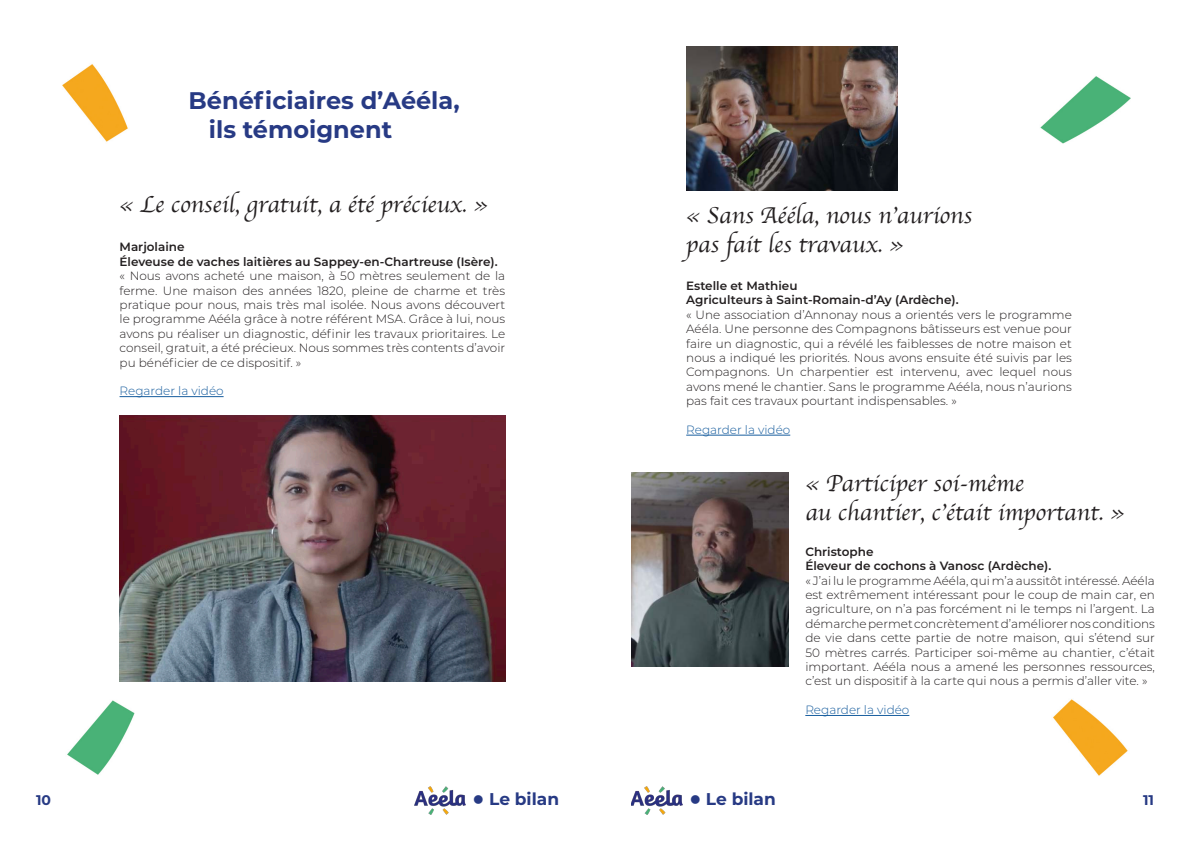
<style>
.page{position:relative;width:1191px;height:842px;background:#fff}
.page>*{position:absolute;margin:0;border:0;box-sizing:border-box;transform-origin:0 0}
.t1{font:24px/28.8px "Apple Chancery";color:#231f20}
.t2{font:700 24px "Montserrat";color:#273a84}
.t3{font:700 17px "Montserrat";color:#273a84}
.t4{font:700 14px "Montserrat";color:#273a84}
.t5{font:300 12px/14.4px "Montserrat";color:#231f20;text-align:justify}
.t6{font:600 12px "Montserrat";color:#231f20}
.t7{font:300 12px "Montserrat";color:#175d9e}
</style>
<div class="page">
<img style="left:120px;top:415px;width:385px;height:267px">
<img style="left:631px;top:472px;width:157px;height:195px">
<img style="left:686px;top:46px;width:212px;height:145px">
<img style="left:631px;top:786px;width:51px;height:28px">
<img style="left:415px;top:786px;width:50px;height:28px">
<img style="left:62px;top:64px;width:66px;height:78px">
<img style="left:1040px;top:76px;width:91px;height:68px">
<img style="left:67px;top:700px;width:68px;height:75px">
<img style="left:1053px;top:699px;width:75px;height:77px">
<hr style="left:120px;top:396px;width:104px;height:1px;background:#175d9e">
<hr style="left:805px;top:715px;width:104px;height:1px;background:#175d9e">
<hr style="left:686px;top:435px;width:104px;height:1px;background:#175d9e">
<p class="t2" style="left:189px;top:84px;width:272px">Bénéficiaires d’Aééla,</p>
<p class="t2" style="left:209px;top:112px;width:185px">ils témoignent</p>
<p class="t1" style="left:120px;top:190px;width:369px">« Le conseil, gratuit, a été précieux. »</p>
<p class="t6" style="left:120px;top:239px;width:67px">Marjolaine</p>
<p class="t6" style="left:120px;top:253px;width:379px">Éleveuse de vaches laitières au Sappey-en-Chartreuse (Isère).</p>
<p class="t5" style="left:120px;top:268px;width:387px">« Nous avons acheté une maison, à 50 mètres seulement de la ferme. Une maison des années 1820, pleine de charme et très pratique pour nous, mais très mal isolée. Nous avons découvert le programme Aééla grâce à notre référent MSA. Grâce à lui, nous avons pu réaliser un diagnostic, définir les travaux prioritaires. Le conseil, gratuit, a été précieux. Nous sommes très contents d’avoir pu bénéficier de ce dispositif. »</p>
<p class="t7" style="left:120px;top:383px;width:106px">Regarder la vidéo</p>
<p class="t1" style="left:686px;top:201px;width:287px">« Sans Aééla, nous n’aurions</p>
<p class="t1" style="left:686px;top:230px;width:218px">pas fait les travaux. »</p>
<p class="t6" style="left:686px;top:277px;width:113px">Estelle et Mathieu</p>
<p class="t6" style="left:686px;top:292px;width:274px">Agriculteurs à Saint-Romain-d’Ay (Ardèche).</p>
<p class="t5" style="left:686px;top:307px;width:387px">« Une association d’Annonay nous a orientés vers le programme Aééla. Une personne des Compagnons bâtisseurs est venue pour faire un diagnostic, qui a révélé les faiblesses de notre maison et nous a indiqué les priorités. Nous avons ensuite été suivis par les Compagnons. Un charpentier est intervenu, avec lequel nous avons mené le chantier. Sans le programme Aééla, nous n’aurions pas fait ces travaux pourtant indispensables. »</p>
<p class="t7" style="left:686px;top:421px;width:106px">Regarder la vidéo</p>
<p class="t1" style="left:805px;top:469px;width:320px">« Participer soi-même<br>au chantier, c’était important. »</p>
<p class="t6" style="left:805px;top:543px;width:70px">Christophe</p>
<p class="t6" style="left:805px;top:557px;width:247px">Éleveur de cochons à Vanosc (Ardèche).</p>
<p class="t5" style="left:805px;top:573px;width:351px">« J’ai lu le programme Aééla, qui m’a aussitôt intéressé. Aééla est extrêmement intéressant pour le coup de main car, en agriculture, on n’a pas forcément ni le temps ni l’argent. La démarche permet concrètement d’améliorer nos conditions de vie dans cette partie de notre maison, qui s’étend sur 50 mètres carrés. Participer soi-même au chantier, c’était important. Aééla nous a amené les personnes ressources, c’est un dispositif à la carte qui nous a permis d’aller vite. »</p>
<p class="t7" style="left:805px;top:702px;width:106px">Regarder la vidéo</p>
<p class="t4" style="left:36px;top:790px;width:16px">10</p>
<p class="t3" style="left:473px;top:787px;width:88px">● Le bilan</p>
<p class="t3" style="left:690px;top:787px;width:88px">● Le bilan</p>
<p class="t4" style="left:1143px;top:790px;width:12px">11</p>
</div>
